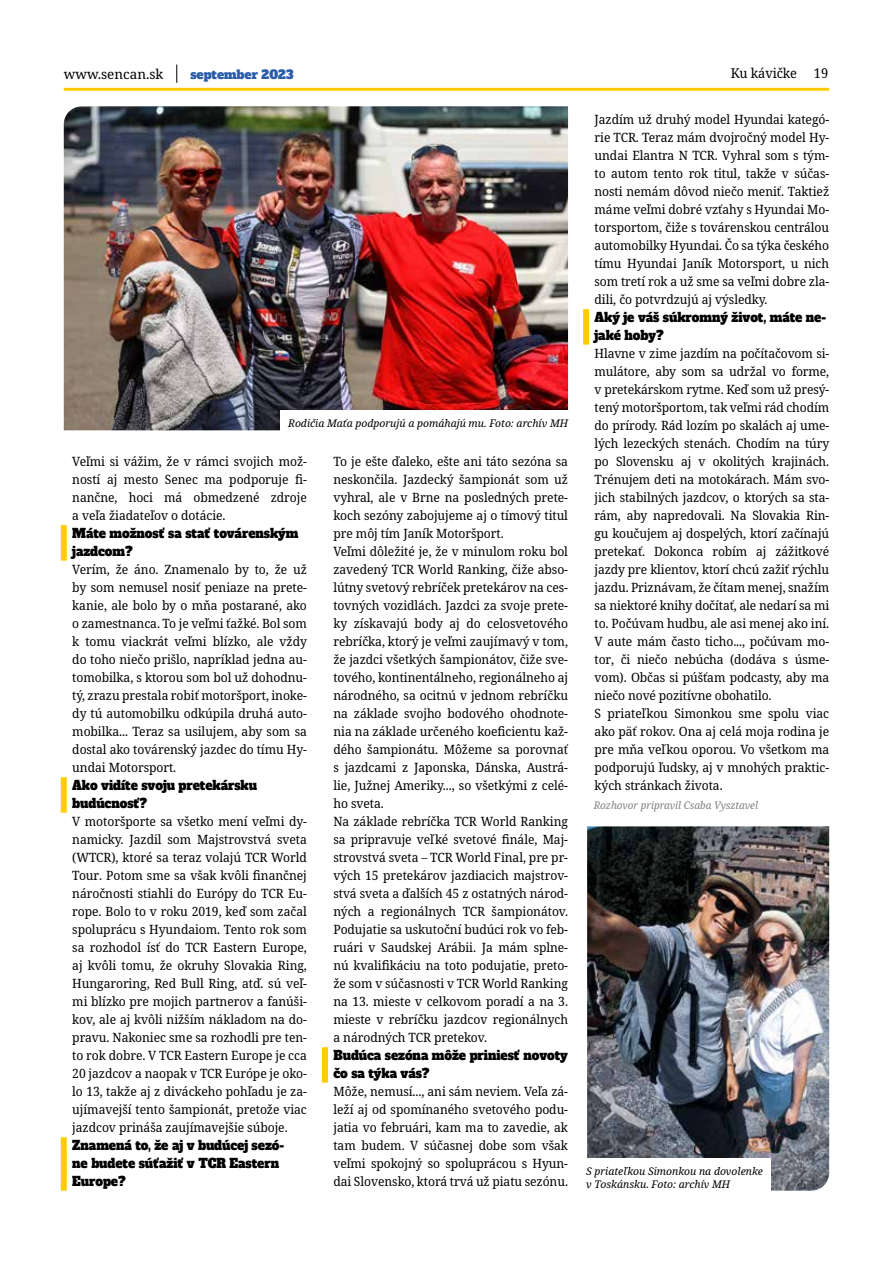
<style>
.page{position:relative;width:893px;height:1263px;background:#fff}
.page>*{position:absolute;margin:0;border:0;box-sizing:border-box;transform-origin:0 0}
.t1{font:13.5px "Noto Serif";color:#000}
.t2{font:13.5px "Noto Serif";color:#000;scale:.95 1}
.t3{font:12.75px/18px "Noto Serif";letter-spacing:-.005em;color:#000;text-align:justify;scale:.95 1}
.t4{font:12.75px/18px "Alfa Slab One";letter-spacing:-.005em;color:#000;scale:.95 1}
.t5{font:12px "Alfa Slab One";color:#2a5caa}
.t6{font:italic 10.5px/12.6px "Noto Serif";color:#000}
.t7{font:italic 10.5px "Noto Serif";letter-spacing:-.005em;color:#808285;scale:.95 1}
</style>
<div class="page">
<hr style="left:64px;top:88px;width:765px;height:3px;background:#ffcb05">
<svg style="left:176px;top:65px;width:1px;height:18px"></svg>
<div style="left:61px;top:525px;width:6px;height:36px;background:#ffcb05"></div>
<div style="left:61px;top:777px;width:6px;height:36px;background:#ffcb05"></div>
<div style="left:61px;top:1137px;width:6px;height:54px;background:#ffcb05"></div>
<div style="left:322px;top:1047px;width:6px;height:36px;background:#ffcb05"></div>
<div style="left:583px;top:309px;width:6px;height:36px;background:#ffcb05"></div>
<img style="left:587px;top:826px;width:242px;height:365px">
<img style="left:64px;top:106px;width:504px;height:324px">
<div style="left:280px;top:411px;width:297px;height:31px;background:#fff"></div>
<div style="left:578px;top:1158px;width:193px;height:44px;background:#fff"></div>
<p class="t1" style="left:64px;top:65px;width:101px">www.sencan.sk</p>
<p class="t5" style="left:190px;top:64px;width:105px">september 2023</p>
<p class="t2" style="left:731px;top:64px;width:71px">Ku kávičke</p>
<p class="t2" style="left:814px;top:64px;width:17px">19</p>
<p class="t6" style="left:288px;top:418px;width:281px">Rodičia Maťa podporujú a pomáhajú mu. Foto: archív MH</p>
<p class="t3" style="left:72px;top:453px;width:248px">Veľmi si vážim, že v rámci svojich mož&shy;ností aj mesto Senec ma podporuje fi&shy;nančne, hoci má obmedzené zdroje a veľa žiadateľov o dotácie.</p>
<p class="t4" style="left:72px;top:523px;width:240px">Máte možnosť sa stať továrenským jazdcom?</p>
<p class="t3" style="left:72px;top:561px;width:248px">Verím, že áno. Znamenalo by to, že už by som nemusel nosiť peniaze na prete&shy;kanie, ale bolo by o mňa postarané, ako o zamestnanca. To je veľmi ťažké. Bol som k tomu viackrát veľmi blízko, ale vždy do toho niečo prišlo, napríklad jedna au&shy;tomobilka, s ktorou som bol už dohodnu&shy;tý, zrazu prestala robiť motoršport, inoke&shy;dy tú automobilku odkúpila druhá auto&shy;mobilka... Teraz sa usilujem, aby som sa dostal ako továrenský jazdec do tímu Hy&shy;undai Motorsport.</p>
<p class="t4" style="left:72px;top:775px;width:196px">Ako vidíte svoju pretekársku budúcnosť?</p>
<p class="t3" style="left:72px;top:813px;width:248px">V motoršporte sa všetko mení veľmi dy&shy;namicky. Jazdil som Majstrovstvá sveta (WTCR), ktoré sa teraz volajú TCR World Tour. Potom sme sa však kvôli finančnej náročnosti stiahli do Európy do TCR Eu&shy;rope. Bolo to v roku 2019, keď som začal spoluprácu s Hyundaiom. Tento rok som sa rozhodol ísť do TCR Eastern Europe, aj kvôli tomu, že okruhy Slovakia Ring, Hungaroring, Red Bull Ring, atď. sú veľ&shy;mi blízko pre mojich partnerov a fanúši&shy;kov, ale aj kvôli nižším nákladom na do&shy;pravu. Nakoniec sme sa rozhodli pre ten&shy;to rok dobre. V TCR Eastern Europe je cca 20 jazdcov a naopak v TCR Európe je oko&shy;lo 13, takže aj z diváckeho pohľadu je za&shy;ujímavejší tento šampionát, pretože viac jazdcov prináša zaujímavejšie súboje.</p>
<p class="t4" style="left:72px;top:1135px;width:224px">Znamená to, že aj v budúcej sezó&shy;ne budete súťažiť v TCR Eastern<br>Europe?</p>
<p class="t3" style="left:333px;top:453px;width:248px;text-align:left">To je ešte ďaleko, ešte ani táto sezóna sa neskončila. Jazdecký šampionát som už vyhral, ale v Brne na posledných prete&shy;koch sezóny zabojujeme aj o tímový titul pre môj tím Janík Motoršport.<br>Veľmi dôležité je, že v minulom roku bol zavedený TCR World Ranking, čiže abso&shy;lútny svetový rebríček pretekárov na ces&shy;tovných vozidlách. Jazdci za svoje prete&shy;ky získavajú body aj do celosvetového rebríčka, ktorý je veľmi zaujímavý v tom, že jazdci všetkých šampionátov, čiže sve&shy;tového, kontinentálneho, regionálneho aj národného, sa ocitnú v jednom rebríčku na základe svojho bodového ohodnote&shy;nia na základe určeného koeficientu kaž&shy;dého šampionátu. Môžeme sa porovnať s jazdcami z Japonska, Dánska, Austrá&shy;lie, Južnej Ameriky..., so všetkými z celé&shy;ho sveta.<br>Na základe rebríčka TCR World Ranking sa pripravuje veľké svetové finále, Maj&shy;strovstvá sveta – TCR World Final, pre pr&shy;vých 15 pretekárov jazdiacich majstrov&shy;stvá sveta a ďalších 45 z ostatných národ&shy;ných a regionálnych TCR šampionátov.<br>Podujatie sa uskutoční budúci rok vo feb&shy;ruári v Saudskej Arábii. Ja mám splne&shy;nú kvalifikáciu na toto podujatie, preto&shy;že som v súčasnosti v TCR World Ranking na 13. mieste v celkovom poradí a na 3. mieste v rebríčku jazdcov regionálnych a národných TCR pretekov.</p>
<p class="t4" style="left:333px;top:1046px;width:248px">Budúca sezóna môže priniesť novoty čo sa týka vás?</p>
<p class="t3" style="left:333px;top:1083px;width:248px">Môže, nemusí..., ani sám neviem. Veľa zá&shy;leží aj od spomínaného svetového podu&shy;jatia vo februári, kam ma to zavedie, ak tam budem. V súčasnej dobe som však veľmi spokojný so spoluprácou s Hyun&shy;dai Slovensko, ktorá trvá už piatu sezónu.</p>
<p class="t3" style="left:595px;top:111px;width:248px">Jazdím už druhý model Hyundai kategó&shy;rie TCR. Teraz mám dvojročný model Hy&shy;undai Elantra N TCR. Vyhral som s tým&shy;to autom tento rok titul, takže v súčas&shy;nosti nemám dôvod niečo meniť. Taktiež máme veľmi dobré vzťahy s Hyundai Mo&shy;torsportom, čiže s továrenskou centrálou automobilky Hyundai. Čo sa týka českého tímu Hyundai Janík Motorsport, u nich som tretí rok a už sme sa veľmi dobre zla&shy;dili, čo potvrdzujú aj výsledky.</p>
<p class="t4" style="left:595px;top:307px;width:245px">Aký je váš súkromný život, máte ne&shy;jaké hoby?</p>
<p class="t3" style="left:595px;top:345px;width:248px;text-align:left">Hlavne v zime jazdím na počítačovom si&shy;mulátore, aby som sa udržal vo forme, v pretekárskom rytme. Keď som už presý&shy;tený motoršportom, tak veľmi rád chodím do prírody. Rád lozím po skalách aj ume&shy;lých lezeckých stenách. Chodím na túry po Slovensku aj v okolitých krajinách.<br>Trénujem deti na motokárach. Mám svo&shy;jich stabilných jazdcov, o ktorých sa sta&shy;rám, aby napredovali. Na Slovakia Rin&shy;gu koučujem aj dospelých, ktorí začínajú pretekať. Dokonca robím aj zážitkové jazdy pre klientov, ktorí chcú zažiť rýchlu jazdu. Priznávam, že čítam menej, snažím sa niektoré knihy dočítať, ale nedarí sa mi to. Počúvam hudbu, ale asi menej ako iní.<br>V aute mám často ticho..., počúvam mo&shy;tor, či niečo nebúcha (dodáva s úsme&shy;vom). Občas si púšťam podcasty, aby ma niečo nové pozitívne obohatilo.<br>S priateľkou Simonkou sme spolu viac ako päť rokov. Ona aj celá moja rodina je pre mňa veľkou oporou. Vo všetkom ma podporujú ľudsky, aj v mnohých praktic&shy;kých stránkach života.</p>
<p class="t7" style="left:594px;top:798px;width:175px">Rozhovor pripravil Csaba Vysztavel</p>
<p class="t6" style="left:586px;top:1165px;width:178px">S priateľkou Simonkou na dovolenke v Toskánsku. Foto: archív MH</p>
</div>
